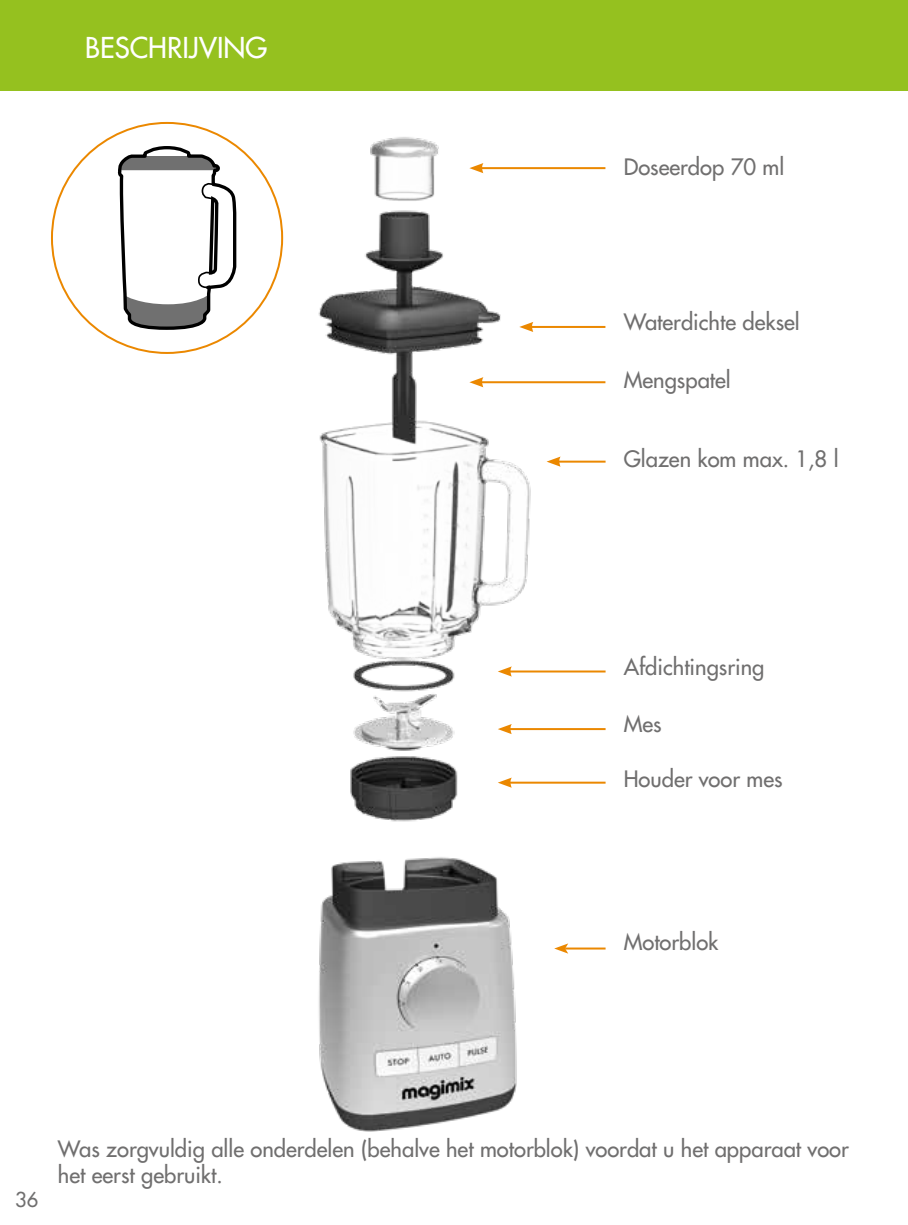
<style>
.page{position:relative;width:908px;height:1225px;background:#fff}
.page>*{position:absolute;margin:0;border:0;box-sizing:border-box;transform-origin:0 0}
.t1{font:28px "Futura";color:#fff}
.t2{font:22px/26.4px "Futura";color:#706f6f}
.t3{font:20px "Futura";color:#706f6f}
</style>
<div class="page">
<div style="left:0;top:0;width:907px;height:91px;background:#95c11f"></div>
<hr style="left:565px;top:947px;width:40px;height:2px;background:#eb8800">
<svg style="left:554px;top:943px;width:14px;height:10px"></svg>
<hr style="left:508px;top:781px;width:97px;height:2px;background:#eb8800">
<hr style="left:508px;top:728px;width:97px;height:2px;background:#eb8800">
<hr style="left:508px;top:670px;width:97px;height:2px;background:#eb8800">
<hr style="left:557px;top:460px;width:48px;height:2px;background:#eb8800">
<svg style="left:552px;top:456px;width:8px;height:11px"></svg>
<hr style="left:480px;top:381px;width:125px;height:2px;background:#eb8800">
<hr style="left:530px;top:326px;width:75px;height:2px;background:#eb8800">
<hr style="left:480px;top:167px;width:125px;height:2px;background:#eb8800">
<svg style="left:114px;top:142px;width:124px;height:212px"></svg>
<img style="left:318px;top:857px;width:199px;height:274px">
<img style="left:274px;top:137px;width:278px;height:685px">
<p class="t1" style="left:85px;top:29px;width:184px">BESCHRIJVING</p>
<p class="t2" style="left:623px;top:153px;width:162px">Doseerdop 70 ml</p>
<p class="t2" style="left:623px;top:308px;width:177px">Waterdichte deksel</p>
<p class="t2" style="left:623px;top:366px;width:108px">Mengspatel</p>
<p class="t2" style="left:623px;top:445px;width:216px">Glazen kom max. 1,8 l</p>
<p class="t2" style="left:623px;top:653px;width:142px">Afdichtingsring</p>
<p class="t2" style="left:623px;top:711px;width:39px">Mes</p>
<p class="t2" style="left:623px;top:765px;width:160px">Houder voor mes</p>
<p class="t2" style="left:623px;top:929px;width:96px">Motorblok</p>
<p class="t3" style="left:15px;top:1186px;width:25px">36</p>
<p class="t2" style="left:58px;top:1135px;width:792px">Was zorgvuldig alle onderdelen (behalve het motorblok) voordat u het apparaat voor het eerst gebruikt.</p>
</div>
